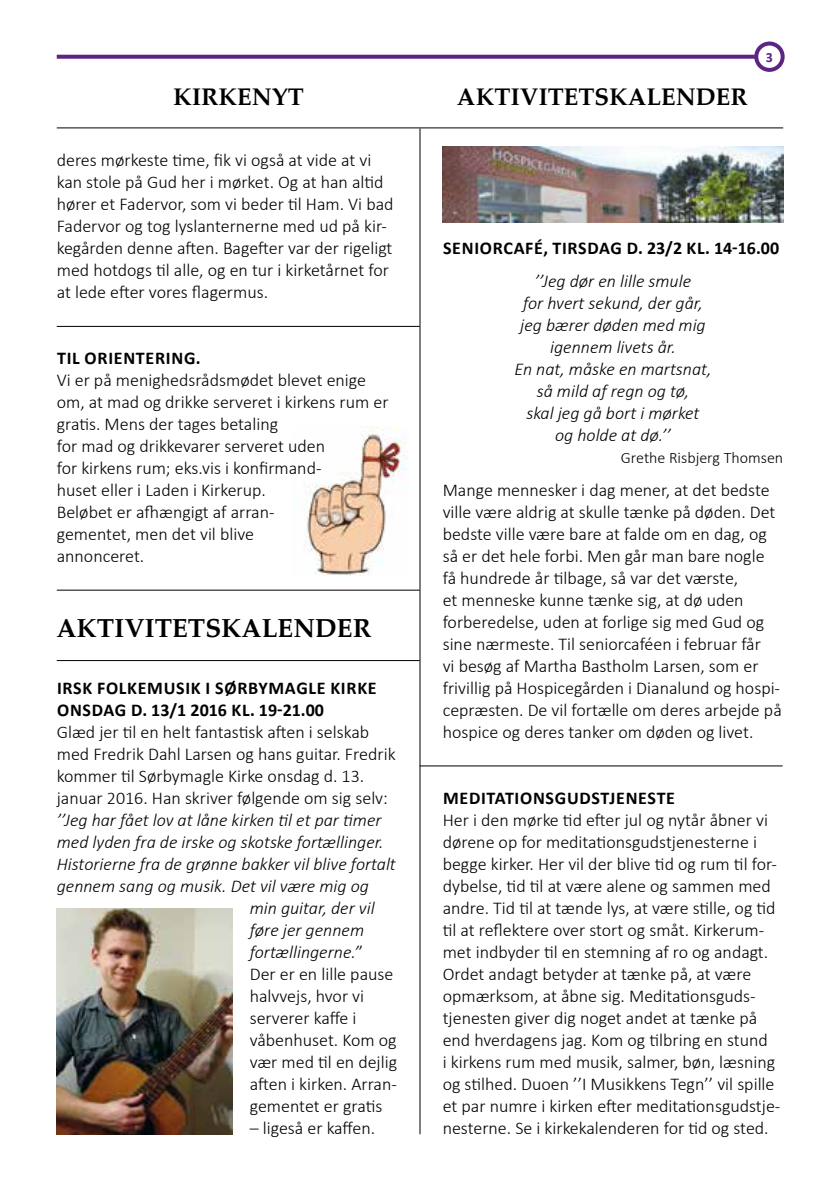
<style>
.page{position:relative;width:840px;height:1191px;background:#fff}
.page>*{position:absolute;margin:0;border:0;box-sizing:border-box;transform-origin:0 0}
.t1{font:700 26px "Palatino";color:#000}
.t2{font:700 24px "Palatino";color:#000}
.t3{font:300 18px/22px "Calibri";color:#000}
.t4{font:italic 300 18px/22px "Calibri";color:#000;text-align:center}
.t5{font:700 18px/22px "Calibri";letter-spacing:.04em;color:#000}
.t6{font:300 16px "Calibri";color:#000}
.t7{font:700 14px "Calibri";color:#5c2483}
.s1{font-style:normal}
</style>
<div class="page">
<svg style="left:57px;top:55px;width:696px;height:4px;background:#67338b"></svg>
<svg style="left:755px;top:44px;width:27px;height:26px"></svg>
<div style="left:753px;top:42px;width:31px;height:30px;border:4px solid #5c2483;border-radius:50%"></div>
<img style="left:304px;top:426px;width:103px;height:150px">
<hr style="left:419px;top:129px;width:1px;height:1005px;background:#000">
<hr style="left:57px;top:128px;width:725px;height:1px;background:#000">
<hr style="left:57px;top:326px;width:362px;height:1px;background:#000">
<hr style="left:57px;top:590px;width:362px;height:1px;background:#000">
<hr style="left:57px;top:660px;width:362px;height:1px;background:#000">
<hr style="left:419px;top:765px;width:363px;height:1px;background:#000">
<img style="left:56px;top:909px;width:176px;height:225px">
<img style="left:442px;top:146px;width:340px;height:77px">
<h2 class="t2" style="left:173px;top:76px;width:132px">KIRKENYT</h2>
<p class="t3" style="left:57px;top:148px;width:338px">deres mørkeste time, fik vi også at vide at vi kan stole på Gud her i mørket. Og at han altid hører et Fadervor, som vi beder til Ham. Vi bad Fadervor og tog lyslanternerne med ud på kir&shy;kegården denne aften. Bagefter var der rigeligt med hotdogs til alle, og en tur i kirketårnet for at lede efter vores flagermus.</p>
<p class="t5" style="left:57px;top:346px;width:145px">TIL ORIENTERING.</p>
<p class="t3" style="left:57px;top:368px;width:333px">Vi er på menighedsrådsmødet blevet enige om, at mad og drikke serveret i kirkens rum er gratis. Mens der tages betaling<br>for mad og drikkevarer serveret uden<br>for kirkens rum; eks.vis i konfirmand-<br>huset eller i Laden i Kirkerup.<br>Beløbet er afhængigt af arran-<br>gementet, men det vil blive<br>annonceret.</p>
<h1 class="t1" style="left:56px;top:605px;width:316px">AKTIVITETSKALENDER</h1>
<p class="t5" style="left:57px;top:676px;width:321px">IRSK FOLKEMUSIK I SØRBYMAGLE KIRKE<br>ONSDAG D. 13/1 2016 KL. 19-21.00</p>
<p class="t3" style="left:57px;top:720px;width:340px">Glæd jer til en helt fantastisk aften i selskab med Fredrik Dahl Larsen og hans guitar. Fredrik kommer til Sørbymagle Kirke onsdag d. 13. januar 2016. Han skriver følgende om sig selv:</p>
<p class="t4" style="left:57px;top:808px;width:326px">’’Jeg har fået lov at låne kirken til et par timer</p>
<p class="t4" style="left:57px;top:830px;width:328px">med lyden fra de irske og skotske fortællinger.</p>
<p class="t4" style="left:57px;top:852px;width:340px">Historierne fra de grønne bakker vil blive fortalt</p>
<p class="t4" style="left:57px;top:874px;width:313px">gennem sang og musik. Det vil være mig og</p>
<p class="t4" style="left:249px;top:896px;width:126px">min guitar, der vil</p>
<p class="t4" style="left:249px;top:918px;width:116px">føre jer gennem</p>
<p class="t4" style="left:249px;top:940px;width:115px">fortællingerne.’<span class="s1">’</span></p>
<p class="t3" style="left:249px;top:962px;width:145px">Der er en lille pause</p>
<p class="t3" style="left:249px;top:984px;width:116px">halvvejs, hvor vi</p>
<p class="t3" style="left:249px;top:1006px;width:108px">serverer kaffe i</p>
<p class="t3" style="left:249px;top:1028px;width:148px">våbenhuset. Kom og</p>
<p class="t3" style="left:249px;top:1050px;width:149px">vær med til en dejlig</p>
<p class="t3" style="left:249px;top:1072px;width:149px">aften i kirken. Arran-</p>
<p class="t3" style="left:249px;top:1094px;width:134px">gementet er gratis</p>
<p class="t3" style="left:249px;top:1116px;width:127px">– ligeså er kaffen.</p>
<h2 class="t2" style="left:456px;top:76px;width:292px">AKTIVITETSKALENDER</h2>
<p class="t7" style="left:765px;top:49px;width:9px">3</p>
<p class="t5" style="left:443px;top:236px;width:337px">SENIORCAFÉ, TIRSDAG D. 23/2 KL. 14-16.00</p>
<p class="t4" style="left:514px;top:269px;width:198px">’’Jeg dør en lille smule<br>for hvert sekund, der går, jeg bærer døden med mig igennem livets år.<br>En nat, måske en martsnat, så mild af regn og tø,<br>skal jeg gå bort i mørket<br>og holde at dø.’’</p>
<p class="t6" style="left:620px;top:447px;width:164px">Grethe Risbjerg Thomsen</p>
<p class="t3" style="left:442px;top:478px;width:340px">Mange mennesker i dag mener, at det bedste ville være aldrig at skulle tænke på døden. Det bedste ville være bare at falde om en dag, og så er det hele forbi. Men går man bare nogle få hundrede år tilbage, så var det værste,<br>et menneske kunne tænke sig, at dø uden forberedelse, uden at forlige sig med Gud og sine nærmeste. Til seniorcaféen i februar får<br>vi besøg af Martha Bastholm Larsen, som er frivillig på Hospicegården i Dianalund og hospi&shy;cepræsten. De vil fortælle om deres arbejde på hospice og deres tanker om døden og livet.</p>
<p class="t5" style="left:443px;top:786px;width:233px">MEDITATIONSGUDSTJENESTE</p>
<p class="t3" style="left:442px;top:808px;width:339px">Her i den mørke tid efter jul og nytår åbner vi dørene op for meditationsgudstjenesterne i begge kirker. Her vil der blive tid og rum til for&shy;dybelse, tid til at være alene og sammen med andre. Tid til at tænde lys, at være stille, og tid til at reflektere over stort og småt. Kirkerum&shy;met indbyder til en stemning af ro og andagt.<br>Ordet andagt betyder at tænke på, at være opmærksom, at åbne sig. Meditationsguds&shy;tjenesten giver dig noget andet at tænke på end hverdagens jag. Kom og tilbring en stund<br>i kirkens rum med musik, salmer, bøn, læsning og stilhed. Duoen ’’I Musikkens Tegn’’ vil spille et par numre i kirken efter meditationsgudstje&shy;nesterne. Se i kirkekalenderen for tid og sted.</p>
</div>
